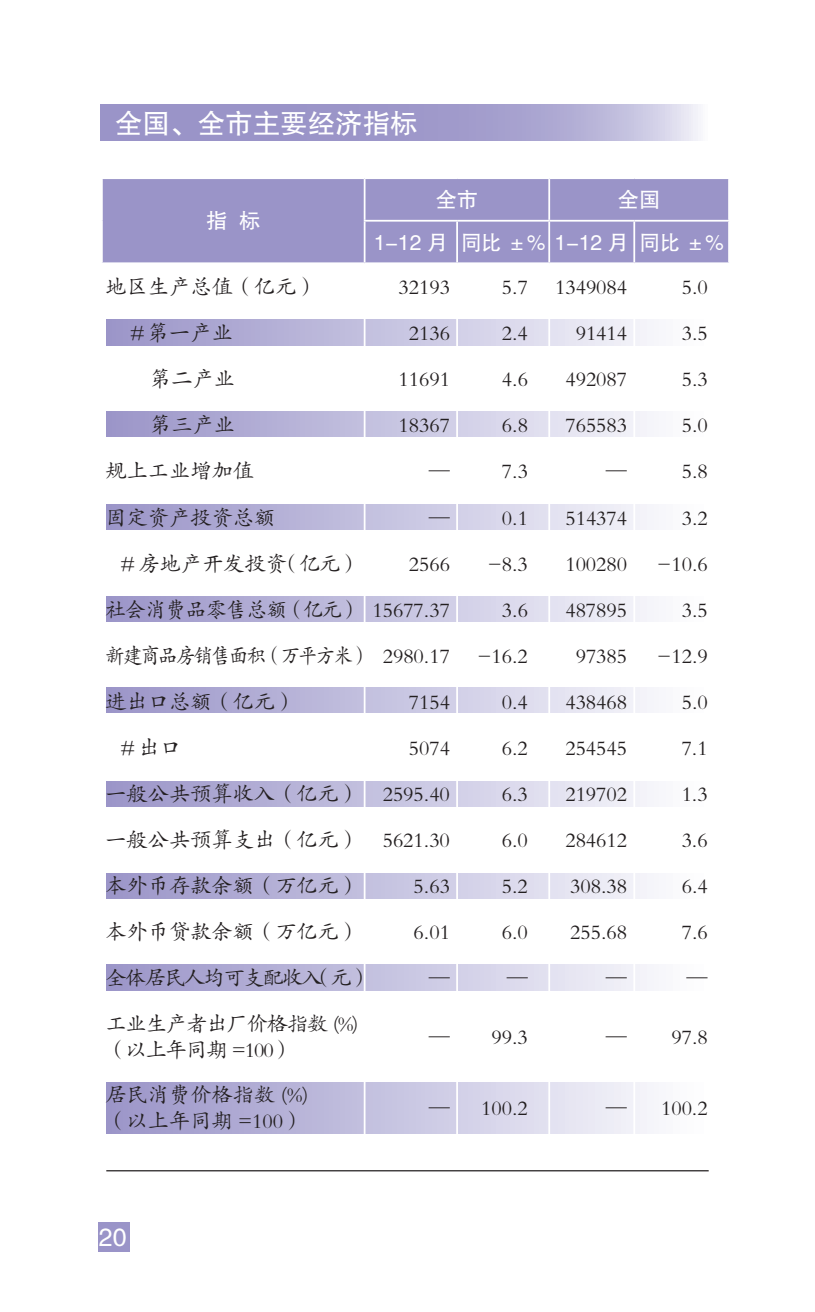
<style>
.page{position:relative;width:815px;height:1312px;background:#fff}
.page>*{position:absolute;margin:0;border:0;box-sizing:border-box;transform-origin:0 0}
.t1{font:27.5px "FZHTK GBK1 0";color:#fff}
.t2{font:25px "FZHTK GBK1 0";color:#fff}
.t3{font:21.25px/25.5px "FZKTJW GB1 0";color:#231f20}
.t4{font:21.25px/25.5px "FZKTJW GB1 0";letter-spacing:-.05em;color:#231f20}
.t5{font:21.25px/42.5px "FZHTK GBK1 0";color:#fff}
.t6{font:21.25px "FZKTJW GB1 0";letter-spacing:-.075em;color:#231f20;scale:.9 1}
.t7{font:21.25px "FZKTJW GB1 0";color:#231f20;scale:.95 1}
.t8{font:21.25px "FZKTJW GB1 0";letter-spacing:-.075em;color:#231f20}
</style>
<div class="page">
<svg style="left:101px;top:105px;width:597px;height:35px;background:#a7a2cf"></svg>
<div style="left:99px;top:1222px;width:31px;height:29px;background:#9a94c8"></div>
<div style="left:106px;top:1081px;width:603px;height:51px;background:linear-gradient(to right,#9893c7,#fdfeff)"></div>
<div style="left:106px;top:319px;width:603px;height:26px;background:linear-gradient(to right,#9893c7,#fdfeff)"></div>
<div style="left:106px;top:411px;width:603px;height:26px;background:linear-gradient(to right,#9893c7,#fdfeff)"></div>
<div style="left:106px;top:504px;width:603px;height:25px;background:linear-gradient(to right,#9893c7,#fdfeff)"></div>
<div style="left:106px;top:596px;width:603px;height:25px;background:linear-gradient(to right,#9893c7,#fdfeff)"></div>
<div style="left:106px;top:687px;width:603px;height:25px;background:linear-gradient(to right,#9893c7,#fdfeff)"></div>
<div style="left:106px;top:781px;width:603px;height:25px;background:linear-gradient(to right,#9893c7,#fdfeff)"></div>
<div style="left:106px;top:872px;width:603px;height:26px;background:linear-gradient(to right,#9893c7,#fdfeff)"></div>
<div style="left:106px;top:964px;width:603px;height:25px;background:linear-gradient(to right,#9893c7,#fdfeff)"></div>
<div style="left:103px;top:179px;width:625px;height:83px;background:#9a94c8"></div>
<hr style="left:364px;top:179px;width:1px;height:41px;background:#fff">
<hr style="left:548px;top:179px;width:2px;height:41px;background:#fff">
<hr style="left:364px;top:220px;width:93px;height:1px;background:#fff">
<hr style="left:364px;top:221px;width:1px;height:41px;background:#fff">
<hr style="left:457px;top:220px;width:92px;height:1px;background:#fff">
<hr style="left:456px;top:221px;width:2px;height:41px;background:#fff">
<hr style="left:549px;top:220px;width:85px;height:1px;background:#fff">
<hr style="left:548px;top:221px;width:2px;height:41px;background:#fff">
<hr style="left:634px;top:220px;width:96px;height:1px;background:#fff">
<hr style="left:633px;top:221px;width:2px;height:41px;background:#fff">
<hr style="left:364px;top:310px;width:1px;height:44px;background:#fff">
<hr style="left:456px;top:310px;width:2px;height:44px;background:#fff">
<hr style="left:548px;top:310px;width:2px;height:44px;background:#fff">
<hr style="left:633px;top:310px;width:2px;height:44px;background:#fff">
<hr style="left:364px;top:402px;width:1px;height:44px;background:#fff">
<hr style="left:456px;top:402px;width:2px;height:44px;background:#fff">
<hr style="left:548px;top:402px;width:2px;height:44px;background:#fff">
<hr style="left:633px;top:402px;width:2px;height:44px;background:#fff">
<hr style="left:364px;top:494px;width:1px;height:45px;background:#fff">
<hr style="left:456px;top:494px;width:2px;height:45px;background:#fff">
<hr style="left:548px;top:494px;width:2px;height:45px;background:#fff">
<hr style="left:633px;top:494px;width:2px;height:45px;background:#fff">
<hr style="left:364px;top:586px;width:1px;height:45px;background:#fff">
<hr style="left:456px;top:586px;width:2px;height:45px;background:#fff">
<hr style="left:548px;top:586px;width:2px;height:45px;background:#fff">
<hr style="left:633px;top:586px;width:2px;height:45px;background:#fff">
<hr style="left:364px;top:679px;width:1px;height:44px;background:#fff">
<hr style="left:456px;top:679px;width:2px;height:44px;background:#fff">
<hr style="left:548px;top:679px;width:2px;height:44px;background:#fff">
<hr style="left:633px;top:679px;width:2px;height:44px;background:#fff">
<hr style="left:364px;top:771px;width:1px;height:44px;background:#fff">
<hr style="left:456px;top:771px;width:2px;height:44px;background:#fff">
<hr style="left:548px;top:771px;width:2px;height:44px;background:#fff">
<hr style="left:633px;top:771px;width:2px;height:44px;background:#fff">
<hr style="left:364px;top:863px;width:1px;height:44px;background:#fff">
<hr style="left:456px;top:863px;width:2px;height:44px;background:#fff">
<hr style="left:548px;top:863px;width:2px;height:44px;background:#fff">
<hr style="left:633px;top:863px;width:2px;height:44px;background:#fff">
<hr style="left:364px;top:955px;width:1px;height:44px;background:#fff">
<hr style="left:456px;top:955px;width:2px;height:44px;background:#fff">
<hr style="left:548px;top:955px;width:2px;height:44px;background:#fff">
<hr style="left:633px;top:955px;width:2px;height:44px;background:#fff">
<hr style="left:364px;top:1072px;width:1px;height:69px;background:#fff">
<hr style="left:456px;top:1072px;width:2px;height:69px;background:#fff">
<hr style="left:548px;top:1072px;width:2px;height:69px;background:#fff">
<hr style="left:633px;top:1072px;width:2px;height:69px;background:#fff">
<hr style="left:106px;top:1169px;width:603px;height:2px;background:#231f20">
<p class="t1" style="left:115px;top:108px;width:304px">全国、全市主要经济指标</p>
<p class="t5" style="left:206px;top:200px;width:56px">指 标</p>
<p class="t5" style="left:374px;top:179px;width:352px;text-indent:244px">全国<br>1-12 月 同比 ±% 1-12 月同比 ±%</p>
<p class="t5" style="left:436px;top:179px;width:44px">全市</p>
<p class="t3" style="left:105px;top:274px;width:214px">地区生产总值（亿元）</p>
<p class="t3" style="left:399px;top:274px;width:53px">32193</p>
<p class="t3" style="left:502px;top:274px;width:28px">5.7</p>
<p class="t3" style="left:555px;top:274px;width:73px">1349084</p>
<p class="t3" style="left:682px;top:274px;width:28px">5.0</p>
<p class="t3" style="left:105px;top:320px;width:129px">　＃第一产业</p>
<p class="t3" style="left:409px;top:320px;width:43px">2136</p>
<p class="t3" style="left:502px;top:320px;width:28px">2.4</p>
<p class="t3" style="left:576px;top:320px;width:53px">91414</p>
<p class="t3" style="left:682px;top:320px;width:28px">3.5</p>
<p class="t3" style="left:150px;top:366px;width:86px">第二产业</p>
<p class="t3" style="left:399px;top:366px;width:53px">11691</p>
<p class="t3" style="left:502px;top:366px;width:28px">4.6</p>
<p class="t3" style="left:565px;top:366px;width:63px">492087</p>
<p class="t3" style="left:682px;top:366px;width:28px">5.3</p>
<p class="t3" style="left:150px;top:412px;width:86px">第三产业</p>
<p class="t3" style="left:399px;top:412px;width:53px">18367</p>
<p class="t3" style="left:502px;top:412px;width:28px">6.8</p>
<p class="t3" style="left:565px;top:412px;width:63px">765583</p>
<p class="t3" style="left:682px;top:412px;width:28px">5.0</p>
<p class="t3" style="left:105px;top:458px;width:150px">规上工业增加值</p>
<p class="t3" style="left:429px;top:458px;width:23px">—</p>
<p class="t3" style="left:502px;top:458px;width:28px">7.3</p>
<p class="t3" style="left:606px;top:458px;width:23px">—</p>
<p class="t3" style="left:682px;top:458px;width:28px">5.8</p>
<p class="t3" style="left:105px;top:505px;width:171px">固定资产投资总额</p>
<p class="t3" style="left:429px;top:505px;width:23px">—</p>
<p class="t3" style="left:502px;top:505px;width:28px">0.1</p>
<p class="t3" style="left:565px;top:505px;width:63px">514374</p>
<p class="t3" style="left:682px;top:505px;width:28px">3.2</p>
<p class="t3" style="left:117px;top:551px;width:245px">＃房地产开发投资（亿元）</p>
<p class="t3" style="left:409px;top:551px;width:43px">2566</p>
<p class="t3" style="left:488px;top:551px;width:42px">-8.3</p>
<p class="t3" style="left:565px;top:551px;width:63px">100280</p>
<p class="t3" style="left:657px;top:551px;width:52px">-10.6</p>
<p class="t7" style="left:105px;top:598px;width:364px">社会消费品零售总额（亿元） 15677.37</p>
<p class="t3" style="left:502px;top:597px;width:28px">3.6</p>
<p class="t3" style="left:565px;top:597px;width:63px">487895</p>
<p class="t3" style="left:682px;top:597px;width:28px">3.5</p>
<p class="t6" style="left:105px;top:644px;width:384px">新建商品房销售面积（万平方米） 2980.17</p>
<p class="t3" style="left:477px;top:643px;width:52px">-16.2</p>
<p class="t3" style="left:576px;top:643px;width:53px">97385</p>
<p class="t3" style="left:657px;top:643px;width:52px">-12.9</p>
<p class="t3" style="left:105px;top:689px;width:193px">进出口总额（亿元）</p>
<p class="t3" style="left:409px;top:689px;width:43px">7154</p>
<p class="t3" style="left:502px;top:689px;width:28px">0.4</p>
<p class="t3" style="left:565px;top:689px;width:63px">438468</p>
<p class="t3" style="left:682px;top:689px;width:28px">5.0</p>
<p class="t3" style="left:117px;top:735px;width:65px">＃出口</p>
<p class="t3" style="left:409px;top:735px;width:43px">5074</p>
<p class="t3" style="left:502px;top:735px;width:28px">6.2</p>
<p class="t3" style="left:565px;top:735px;width:63px">254545</p>
<p class="t3" style="left:682px;top:735px;width:28px">7.1</p>
<p class="t3" style="left:105px;top:781px;width:346px">一般公共预算收入（亿元） 2595.40</p>
<p class="t3" style="left:502px;top:781px;width:28px">6.3</p>
<p class="t3" style="left:565px;top:781px;width:63px">219702</p>
<p class="t3" style="left:682px;top:781px;width:28px">1.3</p>
<p class="t3" style="left:105px;top:827px;width:346px">一般公共预算支出（亿元） 5621.30</p>
<p class="t3" style="left:502px;top:827px;width:28px">6.0</p>
<p class="t3" style="left:565px;top:827px;width:63px">284612</p>
<p class="t3" style="left:682px;top:827px;width:28px">3.6</p>
<p class="t3" style="left:105px;top:873px;width:257px">本外币存款余额（万亿元）</p>
<p class="t3" style="left:414px;top:873px;width:38px">5.63</p>
<p class="t3" style="left:502px;top:873px;width:28px">5.2</p>
<p class="t3" style="left:570px;top:873px;width:58px">308.38</p>
<p class="t3" style="left:682px;top:873px;width:28px">6.4</p>
<p class="t3" style="left:105px;top:919px;width:256px">本外币贷款余额（万亿元）</p>
<p class="t3" style="left:414px;top:919px;width:38px">6.01</p>
<p class="t3" style="left:502px;top:919px;width:28px">6.0</p>
<p class="t3" style="left:570px;top:919px;width:58px">255.68</p>
<p class="t3" style="left:682px;top:919px;width:28px">7.6</p>
<p class="t8" style="left:105px;top:966px;width:268px">全体居民人均可支配收入（元）</p>
<p class="t3" style="left:429px;top:965px;width:23px">—</p>
<p class="t3" style="left:507px;top:965px;width:23px">—</p>
<p class="t3" style="left:606px;top:965px;width:23px">—</p>
<p class="t3" style="left:687px;top:965px;width:23px">—</p>
<p class="t4" style="left:105px;top:1011px;width:255px">工业生产者出厂价格指数 (%)（以上年同期 =100）</p>
<p class="t3" style="left:429px;top:1024px;width:101px">— 99.3</p>
<p class="t3" style="left:606px;top:1024px;width:103px">— 97.8</p>
<p class="t3" style="left:105px;top:1082px;width:205px">居民消费价格指数 (%)（以上年同期 =100）</p>
<p class="t2" style="left:99px;top:1222px;width:29px">20</p>
<p class="t3" style="left:429px;top:1094px;width:101px">— 100.2</p>
<p class="t3" style="left:606px;top:1094px;width:103px">— 100.2</p>
</div>
